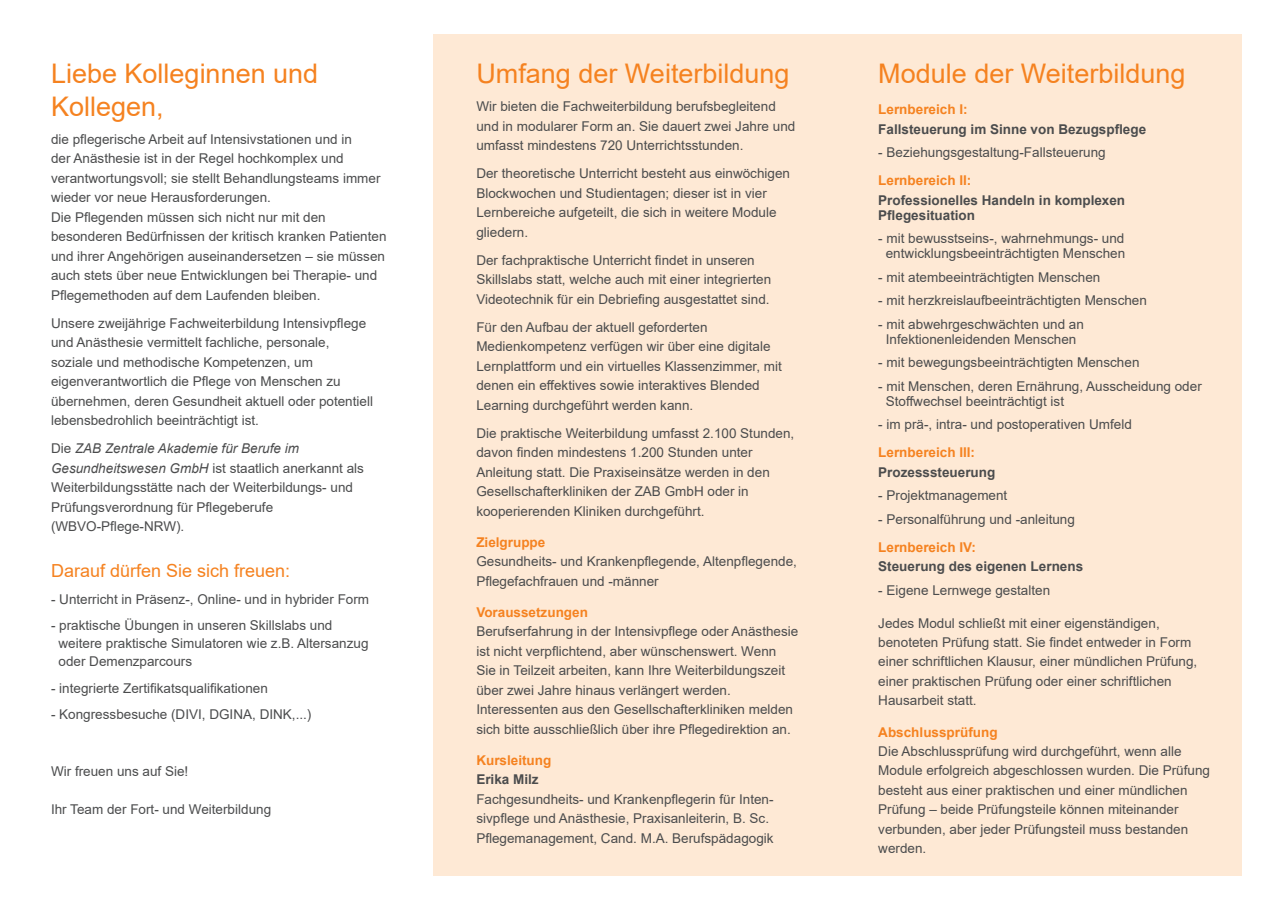
<style>
.page{position:relative;width:1276px;height:910px;background:#fff}
.page>*{position:absolute;margin:0;border:0;box-sizing:border-box;transform-origin:0 0}
.t1{font:27px/32.5px "Arial";color:#f58220}
.t2{font:18px "Arial";color:#f58220}
.t3{font:13.5px/19.5px "Arial";color:#4b4c4d}
.t4{font:700 13.5px/15px "Arial";color:#4b4c4d}
.t5{font:700 13.5px "Arial";color:#f58220}
.s1{font-style:italic}
</style>
<div class="page">
<div style="left:434px;top:34px;width:808px;height:842px;background:#fee9d5"></div>
<h1 class="t1" style="left:51px;top:58px;width:269px">Liebe Kolleginnen und<br>Kollegen,</h1>
<p class="t3" style="left:51px;top:129px;width:337px">die pflegerische Arbeit auf Intensivstationen und in<br>der Anästhesie ist in der Regel hochkomplex und verantwortungsvoll; sie stellt Behandlungsteams immer wieder vor neue Herausforderungen.<br>Die Pflegenden müssen sich nicht nur mit den besonderen Bedürfnissen der kritisch kranken Patienten und ihrer Angehörigen auseinandersetzen – sie müssen auch stets über neue Entwicklungen bei Therapie- und Pflegemethoden auf dem Laufenden bleiben.</p>
<p class="t3" style="left:51px;top:313px;width:323px">Unsere zweijährige Fachweiterbildung Intensivpflege und Anästhesie vermittelt fachliche, personale, soziale und methodische Kompetenzen, um eigenverantwortlich die Pflege von Menschen zu übernehmen, deren Gesundheit aktuell oder potentiell lebensbedrohlich beeinträchtigt ist.</p>
<p class="t3" style="left:51px;top:439px;width:314px">Die <span class="s1">ZAB Zentrale Akademie für Berufe im Gesundheitswesen GmbH</span> ist staatlich anerkannt als Weiterbildungsstätte nach der Weiterbildungs- und Prüfungsverordnung für Pflegeberufe (WBVO-Pflege-NRW).</p>
<h2 class="t2" style="left:51px;top:558px;width:241px">Darauf dürfen Sie sich freuen:</h2>
<p class="t3" style="left:51px;top:589px;width:320px">- Unterricht in Präsenz-, Online- und in hybrider Form</p>
<p class="t3" style="left:59px;top:616px;width:311px;line-height:18px;text-indent:-8px">- praktische Übungen in unseren Skillslabs und weitere praktische Simulatoren wie z.B. Altersanzug oder Demenzparcours</p>
<p class="t3" style="left:51px;top:678px;width:218px">- integrierte Zertifikatsqualifikationen</p>
<p class="t3" style="left:51px;top:704px;width:262px">- Kongressbesuche (DIVI, DGINA, DINK,...)</p>
<p class="t3" style="left:51px;top:761px;width:139px">Wir freuen uns auf Sie!</p>
<p class="t3" style="left:51px;top:799px;width:222px">Ihr Team der Fort- und Weiterbildung</p>
<h1 class="t1" style="left:476px;top:58px;width:315px">Umfang der Weiterbildung</h1>
<p class="t3" style="left:476px;top:97px;width:320px">Wir bieten die Fachweiterbildung berufsbegleitend und in modularer Form an. Sie dauert zwei Jahre und umfasst mindestens 720 Unterrichtsstunden.</p>
<p class="t3" style="left:476px;top:164px;width:315px">Der theoretische Unterricht besteht aus einwöchigen Blockwochen und Studientagen; dieser ist in vier Lernbereiche aufgeteilt, die sich in weitere Module gliedern.</p>
<p class="t3" style="left:476px;top:250px;width:296px">Der fachpraktische Unterricht findet in unseren<br>Skillslabs statt, welche auch mit einer integrierten<br>Videotechnik für ein Debriefing ausgestattet sind.</p>
<p class="t3" style="left:476px;top:317px;width:307px">Für den Aufbau der aktuell geforderten Medienkompetenz verfügen wir über eine digitale Lernplattform und ein virtuelles Klassenzimmer, mit denen ein effektives sowie interaktives Blended Learning durchgeführt werden kann.</p>
<p class="t3" style="left:476px;top:423px;width:319px">Die praktische Weiterbildung umfasst 2.100 Stunden, davon finden mindestens 1.200 Stunden unter Anleitung statt. Die Praxiseinsätze werden in den Gesellschafterkliniken der ZAB GmbH oder in kooperierenden Kliniken durchgeführt.</p>
<p class="t5" style="left:476px;top:533px;width:71px">Zielgruppe</p>
<p class="t3" style="left:476px;top:552px;width:322px">Gesundheits- und Krankenpflegende, Altenpflegende,<br>Pflegefachfrauen und -männer</p>
<p class="t5" style="left:476px;top:603px;width:113px">Voraussetzungen</p>
<p class="t3" style="left:476px;top:622px;width:323px">Berufserfahrung in der Intensivpflege oder Anästhesie ist nicht verpflichtend, aber wünschenswert. Wenn Sie in Teilzeit arbeiten, kann Ihre Weiterbildungszeit über zwei Jahre hinaus verlängert werden.<br>Interessenten aus den Gesellschafterkliniken melden sich bitte ausschließlich über ihre Pflegedirektion an.</p>
<p class="t5" style="left:476px;top:751px;width:77px">Kursleitung</p>
<p class="t4" style="left:476px;top:772px;width:64px">Erika Milz</p>
<p class="t3" style="left:476px;top:789px;width:299px">Fachgesundheits- und Krankenpflegerin für Inten&shy;sivpflege und Anästhesie, Praxisanleiterin, B. Sc.<br>Pflegemanagement, Cand. M.A. Berufspädagogik</p>
<h1 class="t1" style="left:878px;top:58px;width:309px">Module der Weiterbildung</h1>
<p class="t5" style="left:878px;top:100px;width:91px">Lernbereich I:</p>
<p class="t4" style="left:878px;top:122px;width:269px">Fallsteuerung im Sinne von Bezugspflege</p>
<p class="t3" style="left:878px;top:143px;width:229px">- Beziehungsgestaltung-Fallsteuerung</p>
<p class="t5" style="left:878px;top:171px;width:95px">Lernbereich II:</p>
<p class="t4" style="left:878px;top:193px;width:248px">Professionelles Handeln in komplexen<br>Pflegesituation</p>
<p class="t3" style="left:878px;top:231px;width:248px;line-height:15px;text-align:center">- mit bewusstseins-, wahrnehmungs- und entwicklungsbeeinträchtigten Menschen</p>
<p class="t3" style="left:878px;top:267px;width:224px">- mit atembeeinträchtigten Menschen</p>
<p class="t3" style="left:878px;top:291px;width:270px">- mit herzkreislaufbeeinträchtigten Menschen</p>
<p class="t3" style="left:878px;top:317px;width:207px;line-height:15px;text-align:center">- mit abwehrgeschwächten und an<br>Infektionenleidenden Menschen</p>
<p class="t3" style="left:878px;top:353px;width:263px">- mit bewegungsbeeinträchtigten Menschen</p>
<p class="t3" style="left:886px;top:379px;width:317px;line-height:15px;text-indent:-8px">- mit Menschen, deren Ernährung, Ausscheidung oder<br>Stoffwechsel beeinträchtigt ist</p>
<p class="t3" style="left:878px;top:415px;width:255px">- im prä-, intra- und postoperativen Umfeld</p>
<p class="t5" style="left:878px;top:443px;width:98px">Lernbereich III:</p>
<p class="t4" style="left:878px;top:465px;width:119px">Prozesssteuerung</p>
<p class="t3" style="left:878px;top:486px;width:131px">- Projektmanagement</p>
<p class="t3" style="left:878px;top:509px;width:198px">- Personalführung und -anleitung</p>
<p class="t5" style="left:878px;top:538px;width:99px">Lernbereich IV:</p>
<p class="t4" style="left:878px;top:559px;width:206px">Steuerung des eigenen Lernens</p>
<p class="t3" style="left:878px;top:580px;width:173px">- Eigene Lernwege gestalten</p>
<p class="t3" style="left:878px;top:613px;width:320px">Jedes Modul schließt mit einer eigenständigen, benoteten Prüfung statt. Sie findet entweder in Form einer schriftlichen Klausur, einer mündlichen Prüfung, einer praktischen Prüfung oder einer schriftlichen Hausarbeit statt.</p>
<p class="t5" style="left:878px;top:722px;width:121px">Abschlussprüfung</p>
<p class="t3" style="left:878px;top:741px;width:333px">Die Abschlussprüfung wird durchgeführt, wenn alle Module erfolgreich abgeschlossen wurden. Die Prüfung besteht aus einer praktischen und einer mündlichen Prüfung – beide Prüfungsteile können miteinander verbunden, aber jeder Prüfungsteil muss bestanden werden.</p>
</div>
